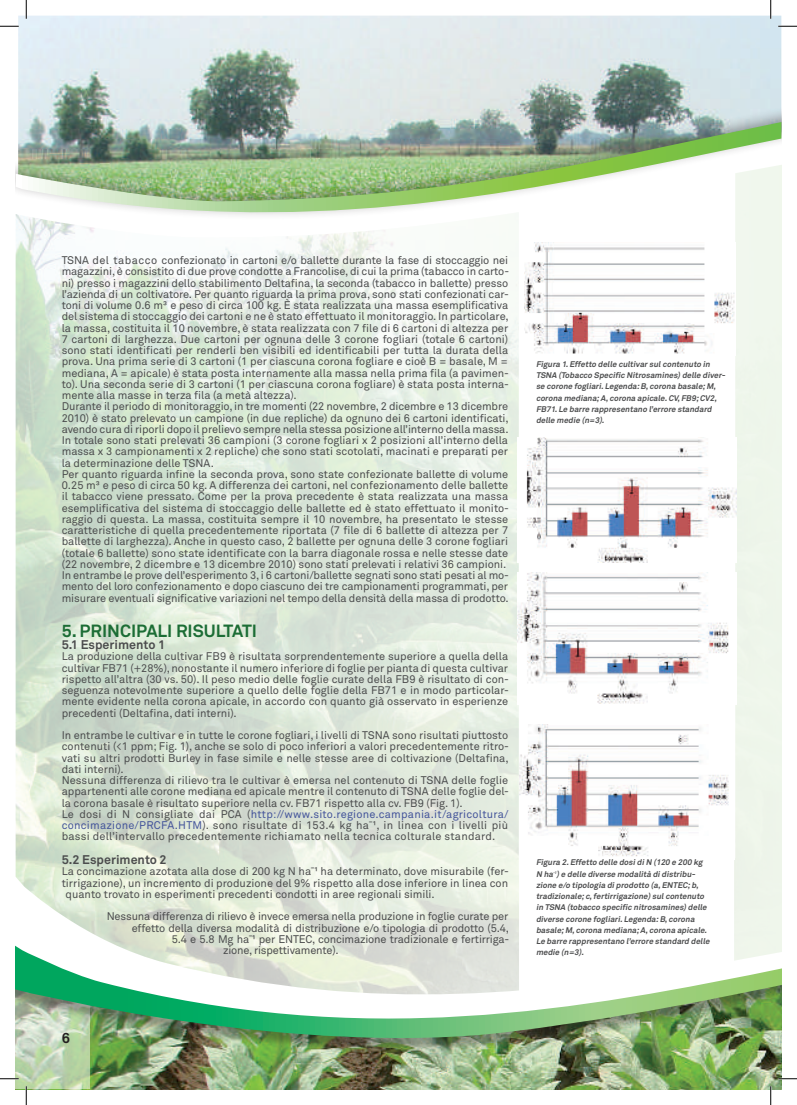
<style>
.page{position:relative;width:797px;height:1105px;background:#fff}
.page>*{position:absolute;margin:0;border:0;box-sizing:border-box;transform-origin:0 0}
.t1{font:700 17.5px "Akkurat";color:#1c6d35}
.t2{font:700 14.38px "Akkurat";color:#231f20}
.t3{font:700 12.5px "Akkurat";color:#4b4c4d}
.t4{font:11px/11.2px "Akkurat";color:#4b4c4d}
.t5{font:italic 700 8.12px/11.2px "Akkurat";color:#4b4c4d}
.s1{color:#43549a}
</style>
<div class="page">
<img style="left:18px;top:16px;width:763px;height:44px">
<img style="left:16px;top:237px;width:765px;height:591px">
<div style="left:16px;top:60px;width:765px;height:160px;background:#231f20;opacity:.4"></div>
<img style="left:16px;top:122px;width:765px;height:115px">
<img style="left:16px;top:828px;width:765px;height:261px">
<svg style="left:519px;top:162px;width:216px;height:717px"></svg>
<img style="left:524px;top:242px;width:211px;height:113px">
<svg style="left:519px;top:719px;width:215px;height:278px"></svg>
<img style="left:519px;top:725px;width:215px;height:134px">
<img style="left:518px;top:438px;width:218px;height:125px">
<img style="left:518px;top:573px;width:218px;height:132px">
<svg style="left:0;top:25px;width:19px;height:2px"></svg>
<svg style="left:778px;top:25px;width:19px;height:2px"></svg>
<svg style="left:0;top:1078px;width:19px;height:1px"></svg>
<svg style="left:778px;top:1078px;width:19px;height:1px"></svg>
<svg style="left:25px;top:0;width:2px;height:19px"></svg>
<svg style="left:25px;top:1086px;width:2px;height:19px"></svg>
<svg style="left:770px;top:0;width:1px;height:19px"></svg>
<svg style="left:770px;top:1086px;width:1px;height:19px"></svg>
<p class="t4" style="left:62px;top:255px;width:449px">TSNA del tabacco confezionato in cartoni e/o ballette durante la fase di stoccaggio nei magazzini, è consistito di due prove condotte a Francolise, di cui la prima (tabacco in carto&shy;ni) presso i magazzini dello stabilimento Deltafina, la seconda (tabacco in ballette) presso l’azienda di un coltivatore. Per quanto riguarda la prima prova, sono stati confezionati car&shy;toni di volume 0.6 m³ e peso di circa 100 kg. È stata realizzata una massa esemplificativa del sistema di stoccaggio dei cartoni e ne è stato effettuato il monitoraggio. In particolare, la massa, costituita il 10 novembre, è stata realizzata con 7 file di 6 cartoni di altezza per 7 cartoni di larghezza. Due cartoni per ognuna delle 3 corone fogliari (totale 6 cartoni) sono stati identificati per renderli ben visibili ed identificabili per tutta la durata della prova. Una prima serie di 3 cartoni (1 per ciascuna corona fogliare e cioè B = basale, M = mediana, A = apicale) è stata posta internamente alla massa nella prima fila (a pavimen&shy;to). Una seconda serie di 3 cartoni (1 per ciascuna corona fogliare) è stata posta interna&shy;mente alla masse in terza fila (a metà altezza).<br>Durante il periodo di monitoraggio, in tre momenti (22 novembre, 2 dicembre e 13 dicembre 2010) è stato prelevato un campione (in due repliche) da ognuno dei 6 cartoni identificati, avendo cura di riporli dopo il prelievo sempre nella stessa posizione all’interno della massa.<br>In totale sono stati prelevati 36 campioni (3 corone fogliari x 2 posizioni all’interno della massa x 3 campionamenti x 2 repliche) che sono stati scotolati, macinati e preparati per la determinazione delle TSNA.<br>Per quanto riguarda infine la seconda prova, sono state confezionate ballette di volume 0.25 m³ e peso di circa 50 kg. A differenza dei cartoni, nel confezionamento delle ballette il tabacco viene pressato. Come per la prova precedente è stata realizzata una massa esemplificativa del sistema di stoccaggio delle ballette ed è stato effettuato il monito&shy;raggio di questa. La massa, costituita sempre il 10 novembre, ha presentato le stesse caratteristiche di quella precedentemente riportata (7 file di 6 ballette di altezza per 7 ballette di larghezza). Anche in questo caso, 2 ballette per ognuna delle 3 corone fogliari (totale 6 ballette) sono state identificate con la barra diagonale rossa e nelle stesse date (22 novembre, 2 dicembre e 13 dicembre 2010) sono stati prelevati i relativi 36 campioni.<br>In entrambe le prove dell’esperimento 3, i 6 cartoni/ballette segnati sono stati pesati al mo&shy;mento del loro confezionamento e dopo ciascuno dei tre campionamenti programmati, per misurare eventuali significative variazioni nel tempo della densità della massa di prodotto.</p>
<h1 class="t1" style="left:62px;top:619px;width:197px">5. PRINCIPALI RISULTATI</h1>
<p class="t3" style="left:62px;top:637px;width:105px">5.1 Esperimento 1</p>
<p class="t4" style="left:62px;top:651px;width:449px;text-align:justify">La produzione della cultivar FB9 è risultata sorprendentemente superiore a quella della cultivar FB71 (+28%), nonostante il numero inferiore di foglie per pianta di questa cultivar rispetto all’altra (30 vs. 50). Il peso medio delle foglie curate della FB9 è risultato di con&shy;seguenza notevolmente superiore a quello delle foglie della FB71 e in modo particolar&shy;mente evidente nella corona apicale, in accordo con quanto già osservato in esperienze precedenti (Deltafina, dati interni).</p>
<p class="t4" style="left:62px;top:730px;width:449px">In entrambe le cultivar e in tutte le corone fogliari, i livelli di TSNA sono risultati piuttosto contenuti (&lt;1 ppm; Fig. 1), anche se solo di poco inferiori a valori precedentemente ritro&shy;vati su altri prodotti Burley in fase simile e nelle stesse aree di coltivazione (Deltafina, dati interni).<br>Nessuna differenza di rilievo tra le cultivar è emersa nel contenuto di TSNA delle foglie appartenenti alle corone mediana ed apicale mentre il contenuto di TSNA delle foglie del&shy;la corona basale è risultato superiore nella cv. FB71 rispetto alla cv. FB9 (Fig. 1).<br>Le dosi di N consigliate dai PCA (<span class="s1">http://www.sito.regione.campania.it/agricoltura/ concimazione/PRCFA.HTM</span>). sono risultate di 153.4 kg ha¯¹, in linea con i livelli più bassi dell’intervallo precedentemente richiamato nella tecnica colturale standard.</p>
<p class="t3" style="left:62px;top:852px;width:107px">5.2 Esperimento 2</p>
<p class="t4" style="left:62px;top:866px;width:449px">La concimazione azotata alla dose di 200 kg N ha¯¹ ha determinato, dove misurabile (fer-</p>
<p class="t4" style="left:62px;top:877px;width:448px">tirrigazione), un incremento di produzione del 9% rispetto alla dose inferiore in linea con</p>
<p class="t4" style="left:65px;top:889px;width:371px">quanto trovato in esperimenti precedenti condotti in aree regionali simili.</p>
<p class="t4" style="left:107px;top:911px;width:403px">Nessuna differenza di rilievo è invece emersa nella produzione in foglie curate per</p>
<p class="t4" style="left:132px;top:922px;width:379px">effetto della diversa modalità di distribuzione e/o tipologia di prodotto (5.4,</p>
<p class="t4" style="left:172px;top:934px;width:339px">5.4 e 5.8 Mg ha¯¹ per ENTEC, concimazione tradizionale e fertirriga-</p>
<p class="t4" style="left:223px;top:945px;width:117px">zione, rispettivamente).</p>
<p class="t5" style="left:536px;top:358px;width:192px">Figura 1.Effetto delle cultivarsulcontenuto in TSNA (Tobacco Specific Nitrosamines)delle diver&shy;se corone fogliari.Legenda:B,corona basale;M, corona mediana;A,corona apicale.CV,FB9;CV2, FB71.Le barre rappresentano l’errore standard delle medie (n=3).</p>
<p class="t5" style="left:536px;top:857px;width:177px">Figura 2.Effetto delle dosidiN (120 e 200 kg N ha<sup>-1</sup>)e delle diverse modalità didistribu&shy;zione e/o tipologia diprodotto (a,ENTEC;b, tradizionale;c,fertirrigazione)sulcontenuto in TSNA (tobacco specific nitrosamines)delle diverse corone fogliari.Legenda:B,corona basale;M,corona mediana;A,corona apicale.<br>Le barre rappresentano l’errore standard delle medie (n=3).</p>
<h2 class="t2" style="left:62px;top:1029px;width:10px">6</h2>
</div>
